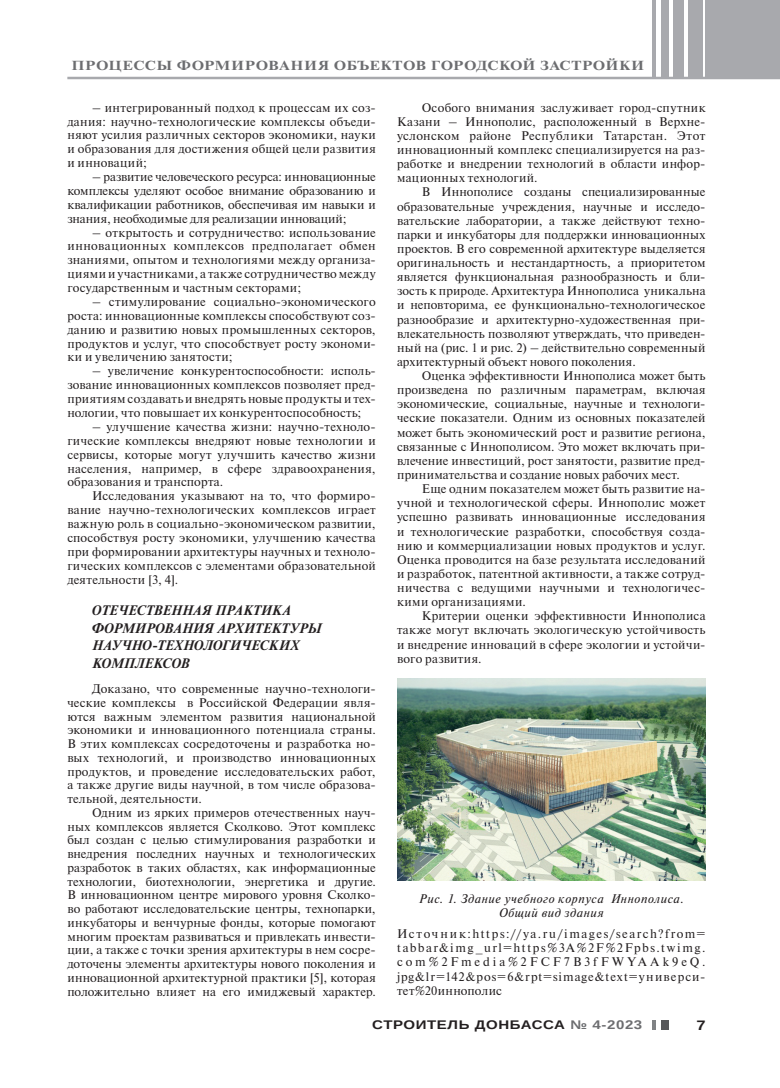
<style>
.page{position:relative;width:780px;height:1088px;background:#fff}
.page>*{position:absolute;margin:0;border:0;box-sizing:border-box;transform-origin:0 0}
.t1{font:italic 700 13.75px/17.5px "Newton";letter-spacing:.02em;color:#231f20}
.t2{font:700 13.75px "Arimo";color:#231f20;scale:1.2 1}
.t3{font:700 13.12px "Newton";letter-spacing:.04em;color:#6c6d70;scale:1.2 1}
.t4{font:12.5px/14.1px "Newton";letter-spacing:.02em;color:#231f20;text-align:justify}
.t5{font:italic 12.5px/14.1px "Newton";letter-spacing:.045em;color:#231f20;text-align:center}
.t6{font:700 12.5px "Arimo";letter-spacing:.04em;color:#231f20;scale:1.2 1}
.s1{color:#6c6d70}
</style>
<div class="page">
<div style="left:705px;top:0;width:75px;height:78px;background:#a8a9ad"></div>
<div style="left:688px;top:0;width:14px;height:78px;background:#a8a9ad"></div>
<div style="left:673px;top:0;width:10px;height:78px;background:#a8a9ad"></div>
<div style="left:661px;top:0;width:7px;height:78px;background:#a8a9ad"></div>
<hr style="left:652px;top:0;width:4px;height:78px;background:#a8a9ad">
<div style="left:661px;top:1020px;width:7px;height:9px;background:#57585a"></div>
<svg style="left:652px;top:1020px;width:4px;height:9px"></svg>
<hr style="left:67px;top:77px;width:713px;height:2px;background:#a8a9ad">
<img style="left:397px;top:679px;width:308px;height:202px">
<p class="t3" style="left:71px;top:57px;width:478px">ПРОЦЕССЫ ФОРМИРОВАНИЯ ОБЪЕКТОВ ГОРОДСКОЙ ЗАСТРОЙКИ</p>
<p class="t4" style="left:67px;top:100px;width:310px;text-indent:25px">– интегрированный подход к процессам их соз&shy;дания: научно-технологические комплексы объеди&shy;няют усилия различных секторов экономики, науки и образования для достижения общей цели развития и инноваций;</p>
<p class="t4" style="left:67px;top:169px;width:310px;text-indent:25px">– развитие человеческого ресурса: инновационные комплексы уделяют особое внимание образованию и квалификации работников, обеспечивая им навыки и знания, необходимые для реализации инноваций;</p>
<p class="t4" style="left:67px;top:225px;width:310px;text-indent:25px">– открытость и сотрудничество: использование инновационных комплексов предполагает обмен знаниями, опытом и технологиями между организа&shy;циями и участниками, а также сотрудничество между государственным и частным секторами;</p>
<p class="t4" style="left:67px;top:294px;width:310px;text-indent:25px">– стимулирование социально-экономического роста: инновационные комплексы способствуют соз&shy;данию и развитию новых промышленных секторов, продуктов и услуг, что способствует росту экономи&shy;ки и увеличению занятости;</p>
<p class="t4" style="left:67px;top:364px;width:310px;text-indent:25px">– увеличение конкурентоспособности: исполь&shy;зование инновационных комплексов позволяет пред&shy;приятиям создавать и внедрять новые продукты и тех&shy;нологии, что повышает их конкурентоспособность;</p>
<p class="t4" style="left:67px;top:419px;width:310px;text-indent:25px">– улучшение качества жизни: научно-техноло&shy;гические комплексы внедряют новые технологии и сервисы, которые могут улучшить качество жизни населения, например, в сфере здравоохранения, образования и транспорта.</p>
<p class="t4" style="left:67px;top:489px;width:310px;text-indent:25px">Исследования указывают на то, что формиро&shy;вание научно-технологических комплексов играет важную роль в социально-экономическом развитии, способствуя росту экономики, улучшению качества при формировании архитектуры научных и техноло&shy;гических комплексов с элементами образовательной деятельности [3, 4].</p>
<p class="t1" style="left:92px;top:602px;width:231px">ОТЕЧЕСТВЕННАЯ ПРАКТИКА<br>ФОРМИРОВАНИЯ АРХИТЕКТУРЫ<br>НАУЧНО-ТЕХНОЛОГИЧЕСКИХ<br>КОМПЛЕКСОВ</p>
<p class="t4" style="left:67px;top:681px;width:310px;line-height:13.8px;text-indent:25px">Доказано, что современные научно-технологи&shy;ческие комплексы в Российской Федерации явля&shy;ются важным элементом развития национальной экономики и инновационного потенциала страны.<br>В этих комплексах сосредоточены и разработка но&shy;вых технологий, и производство инновационных продуктов, и проведение исследовательских работ, а также другие виды научной, в том числе образова&shy;тельной, деятельности.</p>
<p class="t4" style="left:67px;top:805px;width:310px;line-height:13.8px;text-indent:25px">Одним из ярких примеров отечественных науч&shy;ных комплексов является Сколково. Этот комплекс был создан с целью стимулирования разработки и внедрения последних научных и технологических разработок в таких областях, как информационные технологии, биотехнологии, энергетика и другие.<br>В инновационном центре мирового уровня Сколко&shy;во работают исследовательские центры, технопарки, инкубаторы и венчурные фонды, которые помогают многим проектам развиваться и привлекать инвести&shy;ции, а также с точки зрения архитектуры в нем сосре&shy;доточены элементы архитектуры нового поколения и инновационной архитектурной практики [5], которая положительно влияет на его имиджевый характер.</p>
<p class="t4" style="left:397px;top:100px;width:310px;text-indent:25px">Особого внимания заслуживает город-спутник Казани – Иннополис, расположенный в Верхне&shy;услонском районе Республики Татарстан. Этот инновационный комплекс специализируется на раз&shy;работке и внедрении технологий в области инфор&shy;мационных технологий.</p>
<p class="t4" style="left:397px;top:185px;width:310px;text-indent:25px">В Иннополисе созданы специализированные образовательные учреждения, научные и исследо&shy;вательские лаборатории, а также действуют техно&shy;парки и инкубаторы для поддержки инновационных проектов. В его современной архитектуре выделяется оригинальность и нестандартность, а приоритетом является функциональная разнообразность и бли&shy;зость к природе. Архитектура Иннополиса уникальна и неповторима, ее функционально-технологическое разнообразие и архитектурно-художественная при&shy;влекательность позволяют утверждать, что приведен&shy;ный на (рис. 1 и рис. 2) – действительно современный архитектурный объект нового поколения.</p>
<p class="t4" style="left:397px;top:368px;width:310px;text-indent:25px">Оценка эффективности Иннополиса может быть произведена по различным параметрам, включая экономические, социальные, научные и технологи&shy;ческие показатели. Одним из основных показателей может быть экономический рост и развитие региона, связанные с Иннополисом. Это может включать при&shy;влечение инвестиций, рост занятости, развитие пред&shy;принимательства и создание новых рабочих мест.</p>
<p class="t4" style="left:397px;top:481px;width:310px;text-indent:25px">Еще одним показателем может быть развитие на&shy;учной и технологической сферы. Иннополис может успешно развивать инновационные исследования и технологические разработки, способствуя созда&shy;нию и коммерциализации новых продуктов и услуг.<br>Оценка проводится на базе результата исследований и разработок, патентной активности, а также сотруд&shy;ничества с ведущими научными и технологичес&shy;кими организациями.</p>
<p class="t4" style="left:397px;top:608px;width:310px;text-indent:25px">Критерии оценки эффективности Иннополиса также могут включать экологическую устойчивость и внедрение инноваций в сфере экологии и устойчи&shy;вого развития.</p>
<p class="t5" style="left:419px;top:891px;width:266px">Рис. 1. Здание учебного корпуса Иннополиса.<br>Общий вид здания</p>
<p class="t4" style="left:397px;top:926px;width:310px">Источник:https://ya.ru/images/search?from= tabbar&amp;img_url=https%3A%2F%2Fpbs.twimg. com%2Fmedia%2FCF7B3fFWYAAk9eQ. jpg&amp;lr=142&amp;pos=6&amp;rpt=simage&amp;text=универси&shy;тет%20иннополис</p>
<p class="t6" style="left:372px;top:1016px;width:226px">СТРОИТЕЛЬ ДОНБАССА <span class="s1">№ 4-2023</span></p>
<p class="t2" style="left:696px;top:1016px;width:9px">7</p>
</div>
